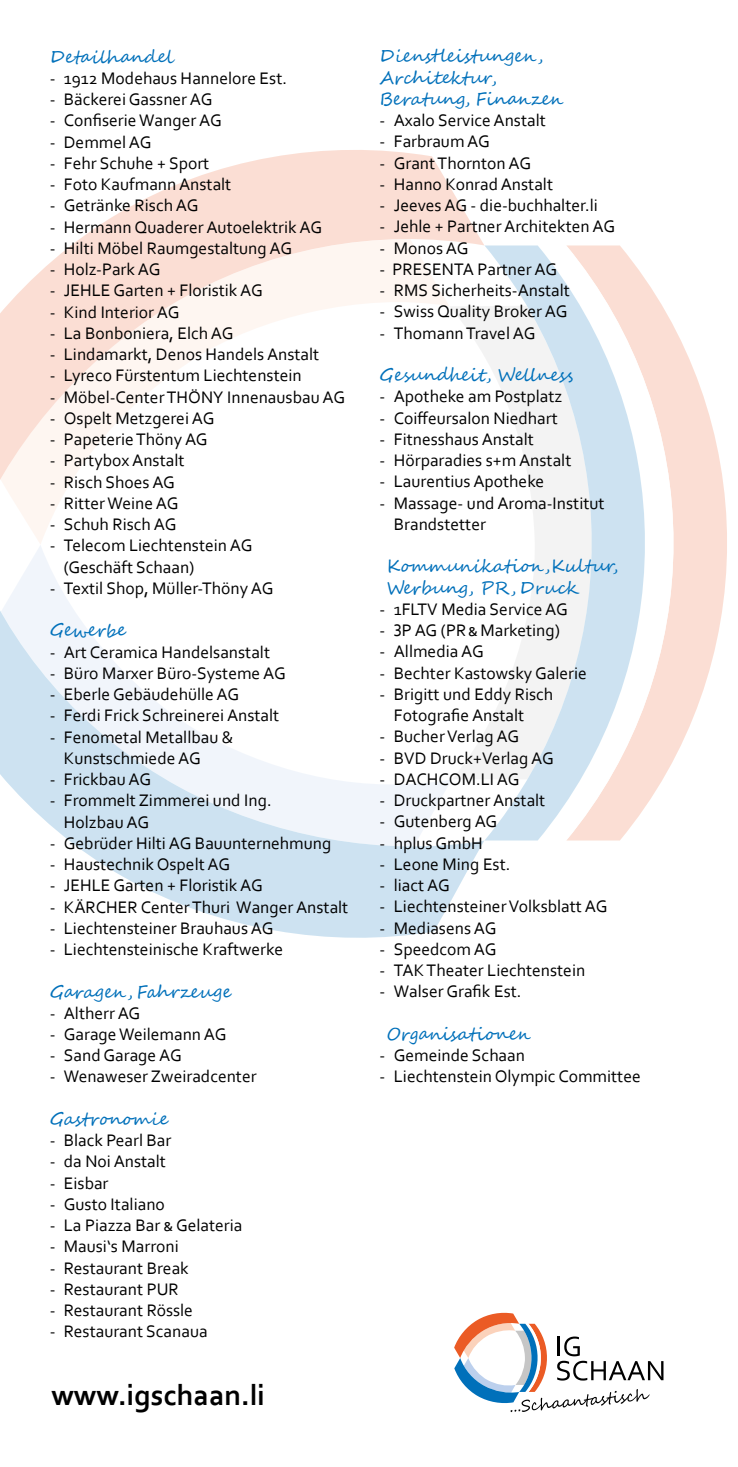
<style>
.page{position:relative;width:738px;height:1467px;background:#fff}
.page>*{position:absolute;margin:0;border:0;box-sizing:border-box;transform-origin:0 0}
.t1{font:700 30px "Corbel";color:#000}
.t2{font:17.5px/21.2px "Corbel";color:#000}
.t3{font:17.5px/21.2px "Segoe Script";color:#0070ba}
</style>
<div class="page">
<svg style="left:708px;top:412px;width:19px;height:262px;fill:#fbded4"></svg>
<svg style="left:680px;top:339px;width:28px;height:408px;fill:#fbded4"></svg>
<svg style="left:0;top:546px;width:484px;height:392px"></svg>
<svg style="left:0;top:150px;width:484px;height:394px"></svg>
<svg style="left:449px;top:306px;width:35px;height:473px"></svg>
<svg style="left:484px;top:245px;width:196px;height:595px"></svg>
<svg style="left:454px;top:1313px;width:209px;height:99px"></svg>
<p class="t3" style="left:50px;top:46px;width:126px">Detailhandel</p>
<p class="t2" style="left:50px;top:67px;width:239px">- 1912 Modehaus Hannelore Est.</p>
<p class="t2" style="left:50px;top:88px;width:164px">- Bäckerei Gassner AG</p>
<p class="t2" style="left:50px;top:110px;width:173px">- Confiserie Wanger AG</p>
<p class="t2" style="left:50px;top:131px;width:103px">- Demmel AG</p>
<p class="t2" style="left:50px;top:152px;width:161px">- Fehr Schuhe + Sport</p>
<p class="t2" style="left:50px;top:173px;width:183px">- Foto Kaufmann Anstalt</p>
<p class="t2" style="left:50px;top:194px;width:150px">- Getränke Risch AG</p>
<p class="t2" style="left:50px;top:216px;width:274px">- Hermann Quaderer Autoelektrik AG</p>
<p class="t2" style="left:50px;top:237px;width:244px">- Hilti Möbel Raumgestaltung AG</p>
<p class="t2" style="left:50px;top:258px;width:112px">- Holz-Park AG</p>
<p class="t2" style="left:50px;top:279px;width:214px">- JEHLE Garten + Floristik AG</p>
<p class="t2" style="left:50px;top:301px;width:131px">- Kind Interior AG</p>
<p class="t2" style="left:50px;top:322px;width:185px">- La Bonboniera, Elch AG</p>
<p class="t2" style="left:50px;top:343px;width:271px">- Lindamarkt, Denos Handels Anstalt</p>
<p class="t2" style="left:50px;top:364px;width:253px">- Lyreco Fürstentum Liechtenstein</p>
<p class="t2" style="left:50px;top:386px;width:297px">- Möbel-Center THÖNY Innenausbau AG</p>
<p class="t2" style="left:50px;top:407px;width:166px">- Ospelt Metzgerei AG</p>
<p class="t2" style="left:50px;top:428px;width:159px">- Papeterie Thöny AG</p>
<p class="t2" style="left:50px;top:449px;width:136px">- Partybox Anstalt</p>
<p class="t2" style="left:50px;top:471px;width:127px">- Risch Shoes AG</p>
<p class="t2" style="left:50px;top:492px;width:130px">- Ritter Weine AG</p>
<p class="t2" style="left:50px;top:513px;width:128px">- Schuh Risch AG</p>
<p class="t2" style="left:64px;top:534px;width:190px;text-indent:-14px">- Telecom Liechtenstein AG (Geschäft Schaan)</p>
<p class="t2" style="left:50px;top:577px;width:225px">- Textil Shop, Müller-Thöny AG</p>
<p class="t3" style="left:50px;top:620px;width:78px">Gewerbe</p>
<p class="t2" style="left:50px;top:641px;width:222px">- Art Ceramica Handelsanstalt</p>
<p class="t2" style="left:50px;top:662px;width:237px">- Büro Marxer Büro-Systeme AG</p>
<p class="t2" style="left:50px;top:683px;width:191px">- Eberle Gebäudehülle AG</p>
<p class="t2" style="left:50px;top:704px;width:231px">- Ferdi Frick Schreinerei Anstalt</p>
<p class="t2" style="left:64px;top:726px;width:171px;text-indent:-14px">- Fenometal Metallbau &amp;<br>Kunstschmiede AG</p>
<p class="t2" style="left:50px;top:768px;width:103px">- Frickbau AG</p>
<p class="t2" style="left:64px;top:789px;width:209px;text-indent:-14px">- Frommelt Zimmerei und Ing.<br>Holzbau AG</p>
<p class="t2" style="left:50px;top:832px;width:283px">- Gebrüder Hilti AG Bauunternehmung</p>
<p class="t2" style="left:50px;top:853px;width:182px">- Haustechnik Ospelt AG</p>
<p class="t2" style="left:50px;top:874px;width:214px">- JEHLE Garten + Floristik AG</p>
<p class="t2" style="left:50px;top:896px;width:300px">- KÄRCHER Center Thuri Wanger Anstalt</p>
<p class="t2" style="left:50px;top:917px;width:225px">- Liechtensteiner Brauhaus AG</p>
<p class="t2" style="left:50px;top:938px;width:235px">- Liechtensteinische Kraftwerke</p>
<p class="t3" style="left:50px;top:981px;width:183px">Garagen, Fahrzeuge</p>
<p class="t2" style="left:50px;top:1002px;width:92px">- Altherr AG</p>
<p class="t2" style="left:50px;top:1023px;width:178px">- Garage Weilemann AG</p>
<p class="t2" style="left:50px;top:1044px;width:133px">- Sand Garage AG</p>
<p class="t2" style="left:50px;top:1066px;width:208px">- Wenaweser Zweiradcenter</p>
<p class="t3" style="left:50px;top:1108px;width:120px">Gastronomie</p>
<p class="t2" style="left:50px;top:1129px;width:123px">- Black Pearl Bar</p>
<p class="t2" style="left:50px;top:1151px;width:118px">- da Noi Anstalt</p>
<p class="t2" style="left:50px;top:1172px;width:60px">- Eisbar</p>
<p class="t2" style="left:50px;top:1193px;width:117px">- Gusto Italiano</p>
<p class="t2" style="left:50px;top:1214px;width:194px">- La Piazza Bar &amp; Gelateria</p>
<p class="t2" style="left:50px;top:1236px;width:131px">- Mausi‘s Marroni</p>
<p class="t2" style="left:50px;top:1257px;width:140px">- Restaurant Break</p>
<p class="t2" style="left:50px;top:1278px;width:130px">- Restaurant PUR</p>
<p class="t2" style="left:50px;top:1299px;width:145px">- Restaurant Rössle</p>
<p class="t2" style="left:50px;top:1321px;width:159px">- Restaurant Scanaua</p>
<h1 class="t1" style="left:51px;top:1376px;width:215px">www.igschaan.li</h1>
<p class="t3" style="left:379px;top:46px;width:185px">Dienstleistungen,<br>Architektur,<br>Beratung, Finanzen</p>
<p class="t2" style="left:379px;top:109px;width:167px">- Axalo Service Anstalt</p>
<p class="t2" style="left:379px;top:131px;width:112px">- Farbraum AG</p>
<p class="t2" style="left:379px;top:152px;width:153px">- Grant Thornton AG</p>
<p class="t2" style="left:379px;top:173px;width:175px">- Hanno Konrad Anstalt</p>
<p class="t2" style="left:379px;top:194px;width:219px">- Jeeves AG - die-buchhalter.li</p>
<p class="t2" style="left:379px;top:215px;width:237px">- Jehle + Partner Architekten AG</p>
<p class="t2" style="left:379px;top:237px;width:90px">- Monos AG</p>
<p class="t2" style="left:379px;top:258px;width:179px">- PRESENTA Partner AG</p>
<p class="t2" style="left:379px;top:279px;width:192px">- RMS Sicherheits-Anstalt</p>
<p class="t2" style="left:379px;top:300px;width:189px">- Swiss Quality Broker AG</p>
<p class="t2" style="left:379px;top:322px;width:157px">- Thomann Travel AG</p>
<p class="t3" style="left:379px;top:365px;width:195px">Gesundheit, Wellness</p>
<p class="t2" style="left:379px;top:385px;width:184px">- Apotheke am Postplatz</p>
<p class="t2" style="left:379px;top:407px;width:179px">- Coiffeursalon Niedhart</p>
<p class="t2" style="left:379px;top:428px;width:156px">- Fitnesshaus Anstalt</p>
<p class="t2" style="left:379px;top:449px;width:193px">- Hörparadies s+m Anstalt</p>
<p class="t2" style="left:379px;top:470px;width:166px">- Laurentius Apotheke</p>
<p class="t2" style="left:393px;top:492px;width:212px;text-indent:-14px">- Massage- und Aroma-Institut<br>Brandstetter</p>
<p class="t3" style="left:386px;top:556px;width:233px">Kommunikation,Kultur,<br>Werbung, PR, Druck</p>
<p class="t2" style="left:379px;top:598px;width:189px">- 1FLTV Media Service AG</p>
<p class="t2" style="left:379px;top:619px;width:182px">- 3P AG (PR&amp;Marketing)</p>
<p class="t2" style="left:379px;top:640px;width:105px">- Allmedia AG</p>
<p class="t2" style="left:379px;top:662px;width:208px">- Bechter Kastowsky Galerie</p>
<p class="t2" style="left:393px;top:683px;width:161px;text-indent:-14px">- Brigitt und Eddy Risch<br>Fotografie Anstalt</p>
<p class="t2" style="left:379px;top:725px;width:141px">- Bucher Verlag AG</p>
<p class="t2" style="left:379px;top:747px;width:176px">- BVD Druck+Verlag AG</p>
<p class="t2" style="left:379px;top:768px;width:141px">- DACHCOM.LI AG</p>
<p class="t2" style="left:379px;top:789px;width:167px">- Druckpartner Anstalt</p>
<p class="t2" style="left:379px;top:810px;width:119px">- Gutenberg AG</p>
<p class="t2" style="left:379px;top:832px;width:105px">- hplus GmbH</p>
<p class="t2" style="left:379px;top:853px;width:132px">- Leone Ming Est.</p>
<p class="t2" style="left:379px;top:874px;width:71px">- liact AG</p>
<p class="t2" style="left:379px;top:895px;width:229px">- Liechtensteiner Volksblatt AG</p>
<p class="t2" style="left:379px;top:917px;width:118px">- Mediasens AG</p>
<p class="t2" style="left:379px;top:938px;width:118px">- Speedcom AG</p>
<p class="t2" style="left:379px;top:959px;width:207px">- TAK Theater Liechtenstein</p>
<p class="t2" style="left:379px;top:980px;width:143px">- Walser Grafik Est.</p>
<p class="t3" style="left:386px;top:1023px;width:146px">Organisationen</p>
<p class="t2" style="left:379px;top:1044px;width:147px">- Gemeinde Schaan</p>
<p class="t2" style="left:379px;top:1065px;width:262px">- Liechtenstein Olympic Committee</p>
</div>
